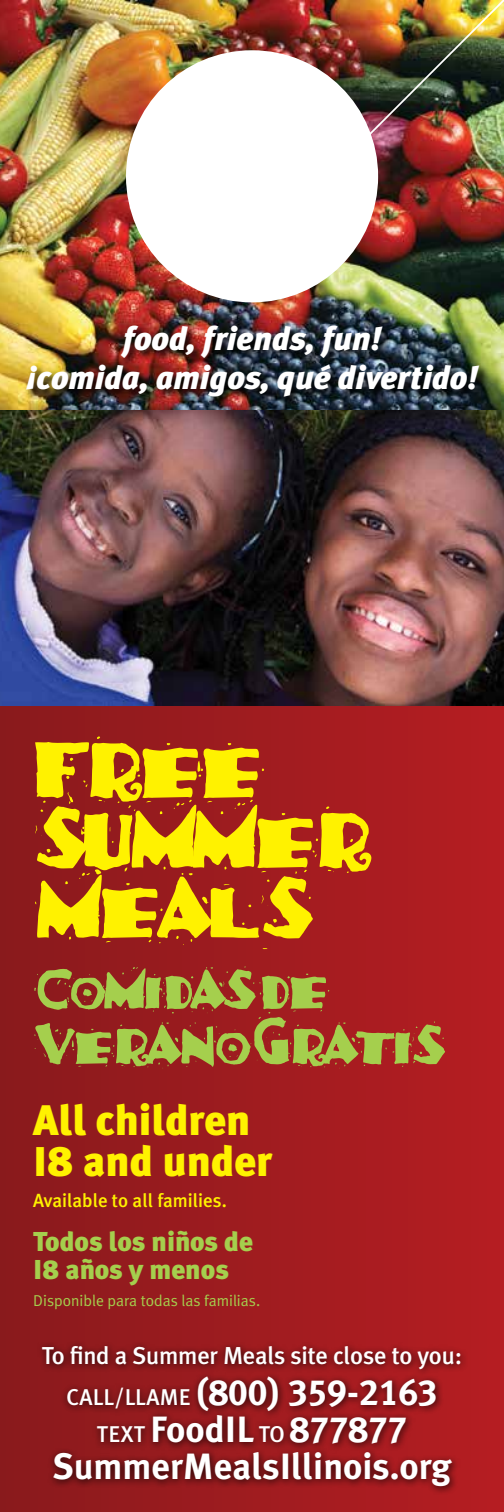
<style>
.page{position:relative;width:504px;height:1512px;background:#fff}
.page>*{position:absolute;margin:0;border:0;box-sizing:border-box;transform-origin:0 0}
.t1{font:95.9px/70px "Burrito One";letter-spacing:-.1em;color:#fff200}
.t2{font:61.25px/55.1px "Burrito One";letter-spacing:-.09em;color:#a5cf4d}
.t3{font:900 42.7px/40.2px "Meta Plus";color:#fff200}
.t4{font:36.57px "Meta Plus Bold Caps";color:#fff}
.t5{font:700 36.57px "Meta Plus";color:#fff}
.t6{font:italic 900 32.73px/39.4px "Meta Plus";color:#fff;text-align:center}
.t7{font:900 27.3px/28px "Meta Plus";color:#a5cf4d}
.t8{font:500 24.5px "Meta Plus";letter-spacing:-.01em;color:#fff}
.t9{font:500 22.75px "Meta Plus";color:#fff}
.t10{font:500 19.07px "Meta Plus";color:#fff200}
.t11{font:15.75px "Meta Plus Normal";color:#a5cf4d}
.s1{font-size:41.48px}
.s2{font-family:"Meta Plus";font-weight:500;font-size:22.75px}
.s3{font-weight:700;font-size:36.57px}
.s4{font-family:"Meta Plus Bold Caps";font-weight:400;font-size:36.57px}
</style>
<div class="page">
<div style="left:0;top:706px;width:504px;height:806px;background:linear-gradient(to right,#891a1c,#b51d22)"></div>
<img style="left:0;top:0;width:504px;height:706px">
<img style="left:24px;top:323px;width:466px;height:85px">
<div style="left:36px;top:1340px;width:432px;height:156px;background:#000;opacity:.75"></div>
<div style="left:126px;top:50px;width:252px;height:252px;background:#fff;border-radius:50%"></div>
<img style="left:359px;top:0;width:145px;height:145px">
<p class="t6" style="left:26px;top:319px;width:453px">food, friends, fun!<br>¡comida, amigos, qué divertido!</p>
<h1 class="t1" style="left:33px;top:736px;width:342px">FREE<br>SUMMER<br>MEALS</h1>
<h2 class="t2" style="left:33px;top:964px;width:412px">COMIDAS DE<br>VERANO GRATIS</h2>
<h3 class="t3" style="left:33px;top:1100px;width:241px">All children<br><span class="s1">I</span>8 and under</h3>
<p class="t10" style="left:33px;top:1190px;width:195px">Available to all families.</p>
<p class="t7" style="left:33px;top:1228px;width:221px">Todos los niños de<br>I8 años y menos</p>
<p class="t11" style="left:33px;top:1291px;width:229px">Disponible para todas las familias.</p>
<p class="t8" style="left:42px;top:1341px;width:422px">To find a Summer Meals site close to you:</p>
<p class="t4" style="left:67px;top:1371px;width:372px"><span class="s2">Call/Llam e</span> (800) 359-2163</p>
<p class="t9" style="left:97px;top:1421px;width:312px">Text <span class="s3">FoodIL</span> To <span class="s4">877877</span></p>
<p class="t5" style="left:53px;top:1446px;width:400px">SummerMealsIllinois.org</p>
</div>
